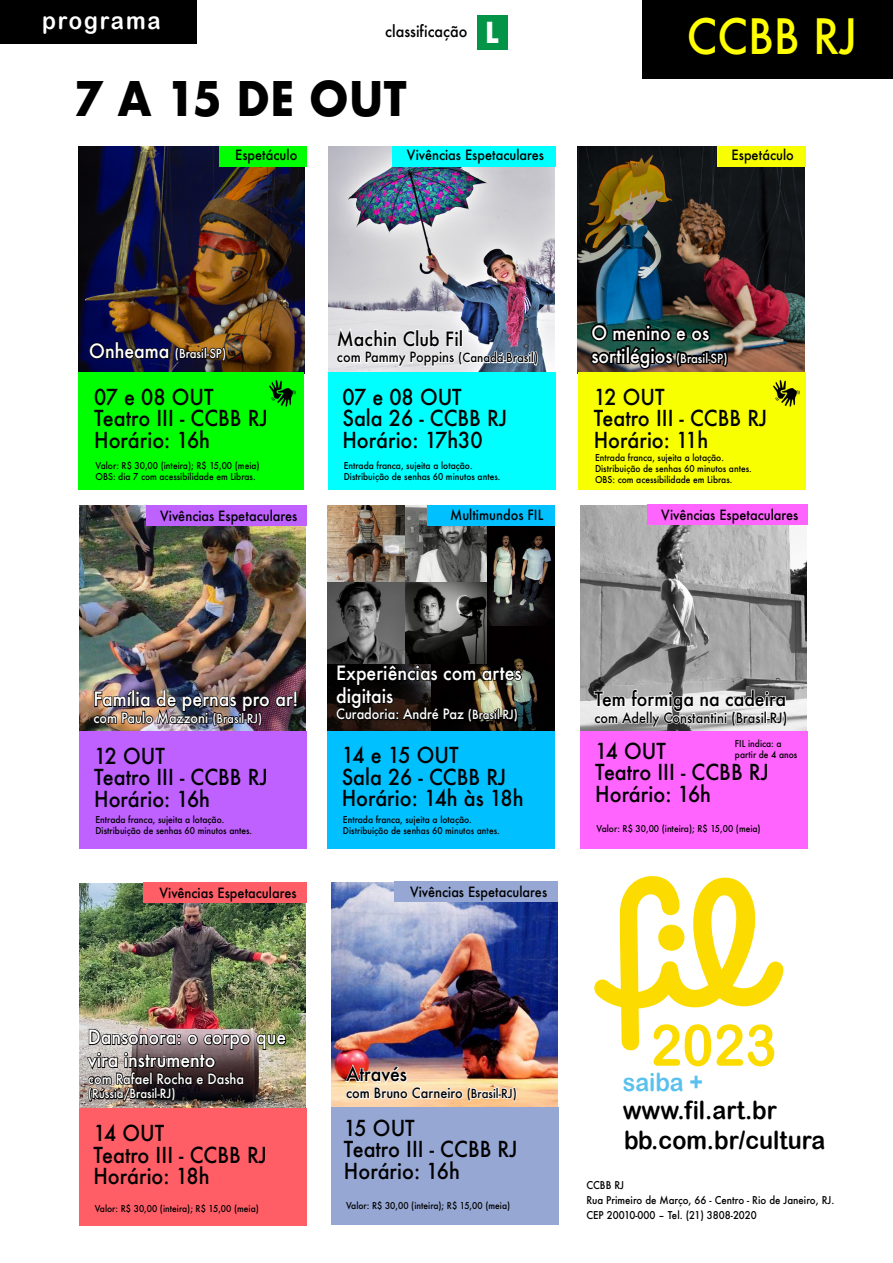
<style>
.page{position:relative;width:893px;height:1263px;background:#fff}
.page>*{position:absolute;margin:0;border:0;box-sizing:border-box;transform-origin:0 0}
.t1{font:57.45px "Arial Rounded MT Bold";color:#fcdc00;scale:.92 1}
.t2{font:500 47.4px "Futura";color:#ff0;scale:.92 1}
.t3{font:700 46.35px "Futura";color:#000;scale:.92 1}
.t4{font:25.2px "Arial Rounded MT Bold";color:#000;scale:.92 1}
.t5{font:25.2px "Arial Rounded MT Bold";color:#5ac1ee;scale:.92 1}
.t6{font:24px "Arial Rounded MT Bold";letter-spacing:.09em;color:#fff;scale:.92 1}
.t7{font:500 21.45px/21.5px "Futura";color:#000;scale:.92 1}
.t8{font:500 19.2px/23px "Futura";color:#fff;scale:.92 1}
.t9{font:500 19.2px "Futura";color:#000;scale:.92 1}
.t10{font:500 15.6px "Futura";color:#000;scale:.92 1}
.t11{font:500 13.8px "Futura";color:#000;scale:.92 1}
.t12{font:500 13.8px "Futura";color:#fff;scale:.92 1}
.t13{font:500 12.3px "Futura";color:#fff;scale:.92 1}
.t14{font:500 10.5px/15px "Futura";color:#000;scale:.92 1}
.t15{font:500 9.15px/10.8px "Futura";color:#000;scale:.92 1}
.s1{font-weight:700;font-size:28.2px;color:#fff}
.s2{font-size:19.2px}
.s3{font-size:12.3px}
</style>
<div class="page">
<svg style="left:594px;top:876px;width:190px;height:175px"></svg>
<div style="left:658px;top:924px;width:26px;height:27px;background:#fcdc00;border-radius:50%"></div>
<div style="left:0;top:0;width:197px;height:44px;background:#000"></div>
<div style="left:477px;top:16px;width:31px;height:34px;background:#049448"></div>
<img style="left:329px;top:147px;width:226px;height:225px">
<div style="left:392px;top:146px;width:164px;height:21px;background:#0ff"></div>
<div style="left:328px;top:372px;width:228px;height:118px;background:#0ff"></div>
<svg style="left:336px;top:325px;width:203px;height:43px"></svg>
<img style="left:80px;top:883px;width:226px;height:225px">
<div style="left:143px;top:882px;width:164px;height:21px;background:#ff5e67"></div>
<div style="left:79px;top:1108px;width:228px;height:118px;background:#ff5e67"></div>
<img style="left:86px;top:1028px;width:201px;height:75px">
<img style="left:80px;top:505px;width:226px;height:226px">
<div style="left:146px;top:505px;width:160px;height:20px;background:#be61ff"></div>
<div style="left:79px;top:731px;width:227px;height:117px;background:#be61ff"></div>
<img style="left:92px;top:689px;width:207px;height:38px">
<img style="left:328px;top:663px;width:103px;height:68px">
<img style="left:523px;top:525px;width:31px;height:102px">
<img style="left:431px;top:627px;width:123px;height:104px">
<img style="left:328px;top:505px;width:7px;height:158px">
<div style="left:427px;top:505px;width:128px;height:20px;background:#00c0ff"></div>
<div style="left:328px;top:731px;width:227px;height:117px;background:#00c0ff"></div>
<img style="left:335px;top:505px;width:188px;height:219px">
<img style="left:581px;top:505px;width:226px;height:226px">
<div style="left:580px;top:731px;width:227px;height:117px;background:#ff64ff"></div>
<div style="left:647px;top:505px;width:160px;height:20px;background:#ff64ff"></div>
<svg style="left:593px;top:689px;width:195px;height:39px"></svg>
<img style="left:331px;top:882px;width:226px;height:225px">
<div style="left:331px;top:1107px;width:228px;height:118px;background:#96a7d4"></div>
<div style="left:394px;top:881px;width:163px;height:21px;background:#96a7d4"></div>
<img style="left:344px;top:1062px;width:173px;height:40px">
<img style="left:78px;top:147px;width:226px;height:225px">
<div style="left:219px;top:146px;width:87px;height:21px;background:#0f0"></div>
<div style="left:78px;top:372px;width:226px;height:118px;background:#0f0"></div>
<svg style="left:89px;top:341px;width:138px;height:22px;background:#221929"></svg>
<img style="left:269px;top:380px;width:27px;height:27px">
<img style="left:578px;top:147px;width:226px;height:225px">
<div style="left:717px;top:146px;width:88px;height:21px;background:#f8ff00"></div>
<div style="left:578px;top:372px;width:227px;height:118px;background:#f8ff00"></div>
<img style="left:588px;top:321px;width:141px;height:51px">
<img style="left:773px;top:380px;width:27px;height:27px">
<div style="left:642px;top:0;width:251px;height:79px;background:#000"></div>
<h3 class="t6" style="left:42px;top:6px;width:130px">programa</h3>
<h3 class="t10" style="left:385px;top:21px;width:125px">classificação <span class="s1">L</span></h3>
<h2 class="t2" style="left:687px;top:4px;width:187px">CCBB RJ</h2>
<h3 class="t3" style="left:74px;top:65px;width:363px">7 A 15 DE OUT</h3>
<h3 class="t11" style="left:235px;top:146px;width:69px">Espetáculo</h3>
<h3 class="t11" style="left:407px;top:146px;width:151px">Vivências Espetaculares</h3>
<h3 class="t11" style="left:732px;top:146px;width:69px">Espetáculo</h3>
<h3 class="t13" style="left:89px;top:345px;width:150px"><span class="s2">Onheama</span> (Brasil-SP)</h3>
<h3 class="t7" style="left:94px;top:386px;width:190px">07 e 08 OUT<br>Teatro III - CCBB RJ<br>Horário: 16h</h3>
<p class="t15" style="left:95px;top:460px;width:180px">Valor: R$ 30,00 (inteira); R$ 15,00 (meia)<br>OBS: dia 7 com acessibilidade em Libras.</p>
<h3 class="t11" style="left:160px;top:506px;width:151px">Vivências Espetaculares</h3>
<h3 class="t9" style="left:337px;top:325px;width:139px">Machin Club Fil</h3>
<h3 class="t11" style="left:337px;top:348px;width:220px">com Pammy Poppins <span class="s3">(Canadá-Brasil)</span></h3>
<h3 class="t7" style="left:342px;top:386px;width:180px">07 e 08 OUT<br>Sala 26 - CCBB RJ<br>Horário: 17h30</h3>
<p class="t15" style="left:344px;top:460px;width:172px">Entrada franca, sujeita a lotação.<br>Distribuição de senhas 60 minutos antes.</p>
<h3 class="t11" style="left:450px;top:506px;width:103px">Multimundos FIL</h3>
<h3 class="t8" style="left:591px;top:321px;width:149px">O menino e os sortilégios <span class="s3">(Brasil-SP)</span></h3>
<h3 class="t7" style="left:594px;top:386px;width:190px">12 OUT<br>Teatro III - CCBB RJ<br>Horário: 11h</h3>
<p class="t15" style="left:595px;top:452px;width:172px">Entrada franca, sujeita a lotação.<br>Distribuição de senhas 60 minutos antes.<br>OBS: com acessibilidade em Libras.</p>
<h3 class="t11" style="left:661px;top:506px;width:151px">Vivências Espetaculares</h3>
<h3 class="t8" style="left:93px;top:687px;width:225px">Família de pernas pro ar!</h3>
<h3 class="t12" style="left:93px;top:708px;width:185px">com Paulo Mazzoni <span class="s3">(Brasil-RJ)</span></h3>
<h3 class="t8" style="left:336px;top:661px;width:203px">Experiências com artes digitais</h3>
<h3 class="t12" style="left:336px;top:705px;width:199px">Curadoria: André Paz <span class="s3">(Brasil-RJ)</span></h3>
<h3 class="t9" style="left:594px;top:686px;width:210px">Tem formiga na cadeira</h3>
<h3 class="t11" style="left:594px;top:708px;width:211px">com Adelly Constantini (Brasil-RJ)</h3>
<h3 class="t7" style="left:94px;top:745px;width:190px">12 OUT<br>Teatro III - CCBB RJ<br>Horário: 16h</h3>
<p class="t15" style="left:95px;top:814px;width:172px">Entrada franca, sujeita a lotação.<br>Distribuição de senhas 60 minutos antes.</p>
<h3 class="t7" style="left:342px;top:744px;width:199px">14 e 15 OUT<br>Sala 26 - CCBB RJ<br>Horário: 14h às 18h</h3>
<p class="t15" style="left:343px;top:814px;width:172px">Entrada franca, sujeita a lotação.<br>Distribuição de senhas 60 minutos antes.</p>
<p class="t15" style="left:735px;top:738px;width:69px">FIL indica: a partir de 4 anos</p>
<h3 class="t7" style="left:595px;top:740px;width:190px">14 OUT<br>Teatro III - CCBB RJ<br>Horário: 16h</h3>
<p class="t15" style="left:596px;top:823px;width:180px">Valor: R$ 30,00 (inteira); R$ 15,00 (meia)</p>
<h3 class="t11" style="left:159px;top:884px;width:151px">Vivências Espetaculares</h3>
<h3 class="t11" style="left:410px;top:883px;width:151px">Vivências Espetaculares</h3>
<h3 class="t8" style="left:88px;top:1025px;width:217px">Dansonora: o corpo que vira instrumento</h3>
<h3 class="t12" style="left:88px;top:1069px;width:171px">com Rafael Rocha e Dasha</h3>
<h3 class="t13" style="left:88px;top:1085px;width:97px">(Rússia/Brasil-RJ)</h3>
<h3 class="t7" style="left:93px;top:1122px;width:190px">14 OUT<br>Teatro III - CCBB RJ<br>Horário: 18h</h3>
<p class="t15" style="left:95px;top:1202px;width:180px">Valor: R$ 30,00 (inteira); R$ 15,00 (meia)</p>
<h3 class="t9" style="left:346px;top:1061px;width:68px">Através</h3>
<h3 class="t11" style="left:346px;top:1083px;width:187px">com Bruno Carneiro <span class="s3">(Brasil-RJ)</span></h3>
<h3 class="t7" style="left:344px;top:1117px;width:190px">15 OUT<br>Teatro III - CCBB RJ<br>Horário: 16h</h3>
<p class="t15" style="left:346px;top:1200px;width:180px">Valor: R$ 30,00 (inteira); R$ 15,00 (meia)</p>
<h1 class="t1" style="left:651px;top:1011px;width:138px">2023</h1>
<h3 class="t5" style="left:623px;top:1067px;width:89px">saiba +</h3>
<h3 class="t4" style="left:623px;top:1095px;width:169px">www.fil.art.br</h3>
<h3 class="t4" style="left:624px;top:1125px;width:220px">bb.com.br/cultura</h3>
<p class="t14" style="left:586px;top:1177px;width:271px">CCBB RJ<br>Rua Primeiro de Março, 66 - Centro - Rio de Janeiro, RJ.<br>CEP 20010-000 – Tel. (21) 3808-2020</p>
</div>
